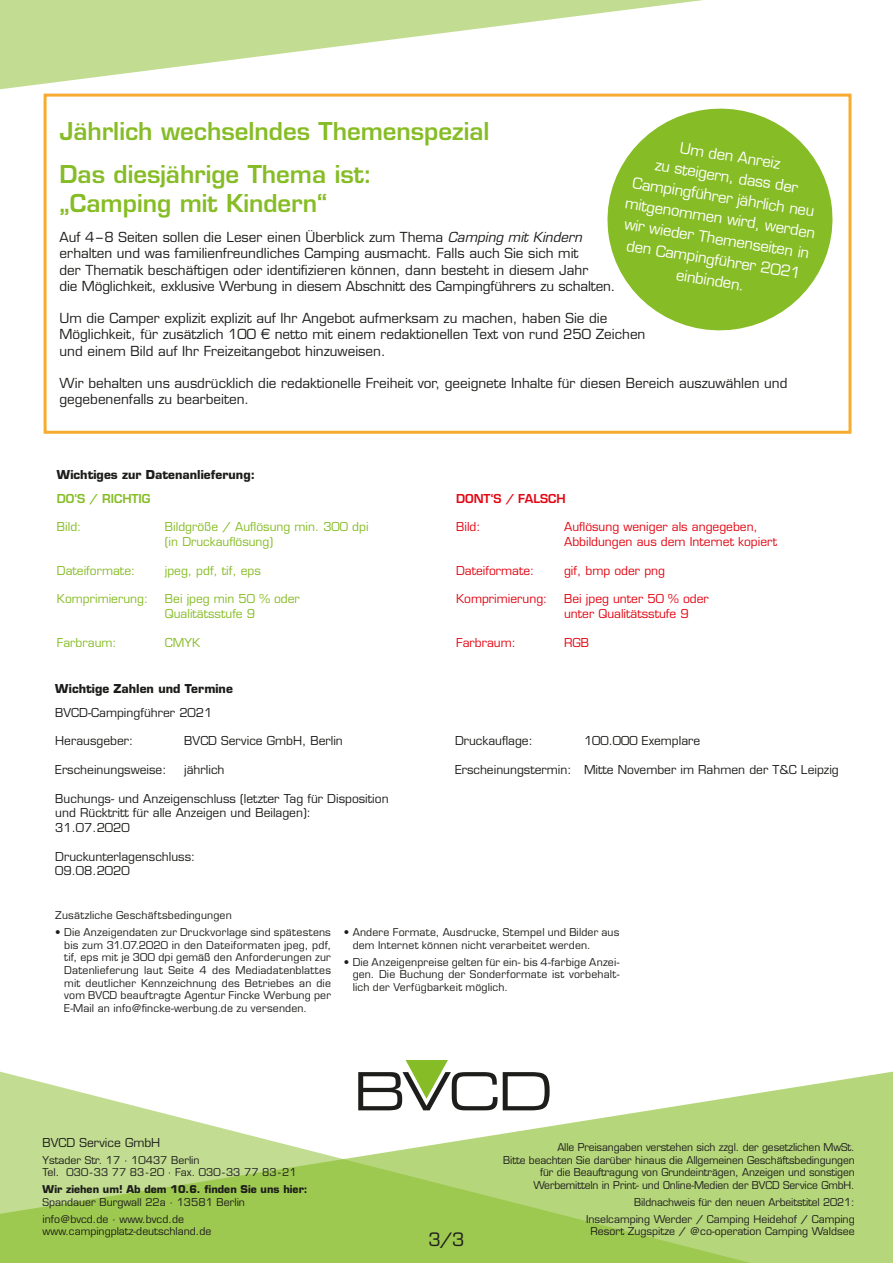
<style>
.page{position:relative;width:893px;height:1263px;background:#fff}
.page>*{position:absolute;margin:0;border:0;box-sizing:border-box;transform-origin:0 0}
.t1{font:600 24px/28.8px "Eurostile LT";color:#86bc25}
.t2{font:18px "Eurostile LT";color:#1d1d1b}
.t3{font:15px/21px "Eurostile LT";color:#fff;text-align:center}
.t4{font:13.5px/16.2px "Eurostile LT";color:#1d1d1b}
.t5{font:12px/14.4px "Eurostile LT";color:#1d1d1b}
.t6{font:12px/14.4px "Eurostile LT";color:#e30613}
.t7{font:12px/14.4px "Eurostile LT";color:#86bc25}
.t8{font:700 12px "Eurostile LT";color:#1d1d1b}
.t9{font:600 12px "Eurostile LT";color:#e30613}
.t10{font:600 12px "Eurostile LT";color:#86bc25}
.t11{font:10.5px/12.6px "Eurostile LT";color:#1d1d1b}
.t12{font:700 10.5px "Eurostile LT";color:#1d1d1b}
.s1{font-style:italic}
</style>
<div class="page">
<svg style="left:0;top:0;width:703px;height:89px"></svg>
<svg style="left:0;top:1071px;width:893px;height:192px"></svg>
<svg style="left:358px;top:1060px;width:192px;height:50px"></svg>
<div style="left:44px;top:94px;width:807px;height:340px;border:3px solid #f7ac31"></div>
<svg style="left:607px;top:108px;width:226px;height:223px;fill:#86bc25"></svg>
<h1 class="t1" style="left:60px;top:117px;width:431px">Jährlich wechselndes Themenspezial</h1>
<h3 class="t3" style="left:637px;top:130px;width:194px;rotate:9deg">Um den Anreiz<br>zu steigern, dass der<br>Campingführer jährlich neu mitgenommen wird, werden wir wieder Themenseiten in den Campingführer 2021 einbinden.</h3>
<h1 class="t1" style="left:60px;top:159px;width:314px">Das diesjährige Thema ist: „Camping mit Kindern“</h1>
<p class="t4" style="left:60px;top:229px;width:557px">Auf 4–8 Seiten sollen die Leser einen Überblick zum Thema <span class="s1">Camping mit Kindern </span>erhalten und was familienfreundliches Camping ausmacht. Falls auch Sie sich mit<br>der Thematik beschäftigen oder identifizieren können, dann besteht in diesem Jahr<br>die Möglichkeit, exklusive Werbung in diesem Abschnitt des Campingführers zu schalten.</p>
<p class="t4" style="left:60px;top:310px;width:587px">Um die Camper explizit explizit auf Ihr Angebot aufmerksam zu machen, haben Sie die<br>Möglichkeit, für zusätzlich 100 € netto mit einem redaktionellen Text von rund 250 Zeichen und einem Bild auf Ihr Freizeitangebot hinzuweisen.</p>
<p class="t4" style="left:60px;top:375px;width:729px">Wir behalten uns ausdrücklich die redaktionelle Freiheit vor, geeignete Inhalte für diesen Bereich auszuwählen und gegebenenfalls zu bearbeiten.</p>
<p class="t8" style="left:57px;top:467px;width:200px">Wichtiges zur Datenanlieferung:</p>
<p class="t10" style="left:57px;top:491px;width:95px">DO‘S / RICHTIG</p>
<p class="t7" style="left:57px;top:520px;width:26px">Bild:</p>
<p class="t7" style="left:165px;top:520px;width:205px">Bildgröße / Auflösung min. 300 dpi (in Druckauflösung)</p>
<p class="t7" style="left:57px;top:563px;width:80px">Dateiformate:</p>
<p class="t7" style="left:165px;top:563px;width:97px">jpeg, pdf, tif, eps</p>
<p class="t7" style="left:57px;top:592px;width:93px">Komprimierung:</p>
<p class="t7" style="left:165px;top:592px;width:136px">Bei jpeg min 50 % oder<br>Qualitätsstufe 9</p>
<p class="t7" style="left:57px;top:635px;width:61px">Farbraum:</p>
<p class="t7" style="left:165px;top:635px;width:37px">CMYK</p>
<p class="t8" style="left:55px;top:681px;width:179px">Wichtige Zahlen und Termine</p>
<p class="t5" style="left:55px;top:705px;width:159px">BVCD-Campingführer 2021</p>
<p class="t5" style="left:55px;top:734px;width:79px">Herausgeber:</p>
<p class="t5" style="left:184px;top:734px;width:160px">BVCD Service GmbH, Berlin</p>
<p class="t5" style="left:55px;top:763px;width:113px">Erscheinungsweise:</p>
<p class="t5" style="left:184px;top:763px;width:42px">jährlich</p>
<p class="t5" style="left:55px;top:791px;width:335px">Buchungs- und Anzeigenschluss (letzter Tag für Disposition und Rücktritt für alle Anzeigen und Beilagen):<br>31.07.2020</p>
<p class="t5" style="left:55px;top:849px;width:142px">Druckunterlagenschluss:<br>09.08.2020</p>
<p class="t9" style="left:456px;top:491px;width:111px">DONT‘S / FALSCH</p>
<p class="t6" style="left:456px;top:520px;width:26px">Bild:</p>
<p class="t6" style="left:564px;top:520px;width:215px">Auflösung weniger als angegeben,<br>Abbildungen aus dem Internet kopiert</p>
<p class="t6" style="left:456px;top:563px;width:80px">Dateiformate:</p>
<p class="t6" style="left:564px;top:563px;width:102px">gif, bmp oder png</p>
<p class="t6" style="left:456px;top:592px;width:93px">Komprimierung:</p>
<p class="t6" style="left:564px;top:592px;width:146px">Bei jpeg unter 50 % oder unter Qualitätsstufe 9</p>
<p class="t6" style="left:456px;top:635px;width:61px">Farbraum:</p>
<p class="t6" style="left:564px;top:635px;width:27px">RGB</p>
<p class="t5" style="left:455px;top:734px;width:79px">Druckauflage:</p>
<p class="t5" style="left:584px;top:734px;width:118px">100.000 Exemplare</p>
<p class="t5" style="left:455px;top:763px;width:385px">Erscheinungstermin: Mitte November im Rahmen der T&amp;C Leipzig</p>
<p class="t11" style="left:55px;top:909px;width:178px">Zusätzliche Geschäftsbedingungen</p>
<p class="t11" style="left:64px;top:926px;width:268px;text-align:justify;text-indent:-9px">• Die Anzeigendaten zur Druckvorlage sind spätestens bis zum 31.07.2020 in den Dateiformaten jpeg, pdf, tif, eps mit je 300 dpi gemäß den Anforderungen zur Datenlieferung laut Seite 4 des Mediadatenblattes mit deutlicher Kennzeichnung des Betriebes an die vom BVCD beauftragte Agentur Fincke Werbung per E-Mail an info@fincke-werbung.de zu versenden.</p>
<p class="t11" style="left:353px;top:926px;width:268px;text-indent:-9px">• Andere Formate, Ausdrucke, Stempel und Bilder aus dem Internet können nicht verarbeitet werden.</p>
<p class="t11" style="left:353px;top:955px;width:268px;text-align:justify;text-indent:-9px">• Die Anzeigenpreise gelten für ein- bis 4-farbige Anzei&shy;gen. Die Buchung der Sonderformate ist vorbehalt&shy;lich der Verfügbarkeit möglich.</p>
<p class="t5" style="left:43px;top:1135px;width:119px">BVCD Service GmbH</p>
<p class="t11" style="left:43px;top:1154px;width:256px">Ystader Str. 17 · 10437 Berlin<br>Tel. 030-33 77 83-20 · Fax. 030-33 77 83-21</p>
<p class="t12" style="left:43px;top:1183px;width:267px">Wir ziehen um! Ab dem 10.6. finden Sie uns hier:</p>
<p class="t11" style="left:43px;top:1194px;width:204px;line-height:16.8px">Spandauer Burgwall 22a · 13581 Berlin info@bvcd.de · www.bvcd.de</p>
<p class="t11" style="left:43px;top:1225px;width:170px">www.campingplatz-deutschland.de</p>
<h2 class="t2" style="left:429px;top:1228px;width:37px">3/3</h2>
<p class="t11" style="left:503px;top:1141px;width:353px;text-align:right">Alle Preisangaben verstehen sich zzgl. der gesetzlichen MwSt.<br>Bitte beachten Sie darüber hinaus die Allgemeinen Geschäftsbedingungen für die Beauftragung von Grundeinträgen, Anzeigen und sonstigen Werbemitteln in Print- und Online-Medien der BVCD Service GmbH.</p>
<p class="t11" style="left:586px;top:1194px;width:270px;line-height:16.8px;text-align:right">Bildnachweis für den neuen Arbeitstitel 2021:<br>Inselcamping Werder / Camping Heidehof / Camping</p>
<p class="t11" style="left:590px;top:1225px;width:266px">Resort Zugspitze / @co-operation Camping Waldsee</p>
</div>
